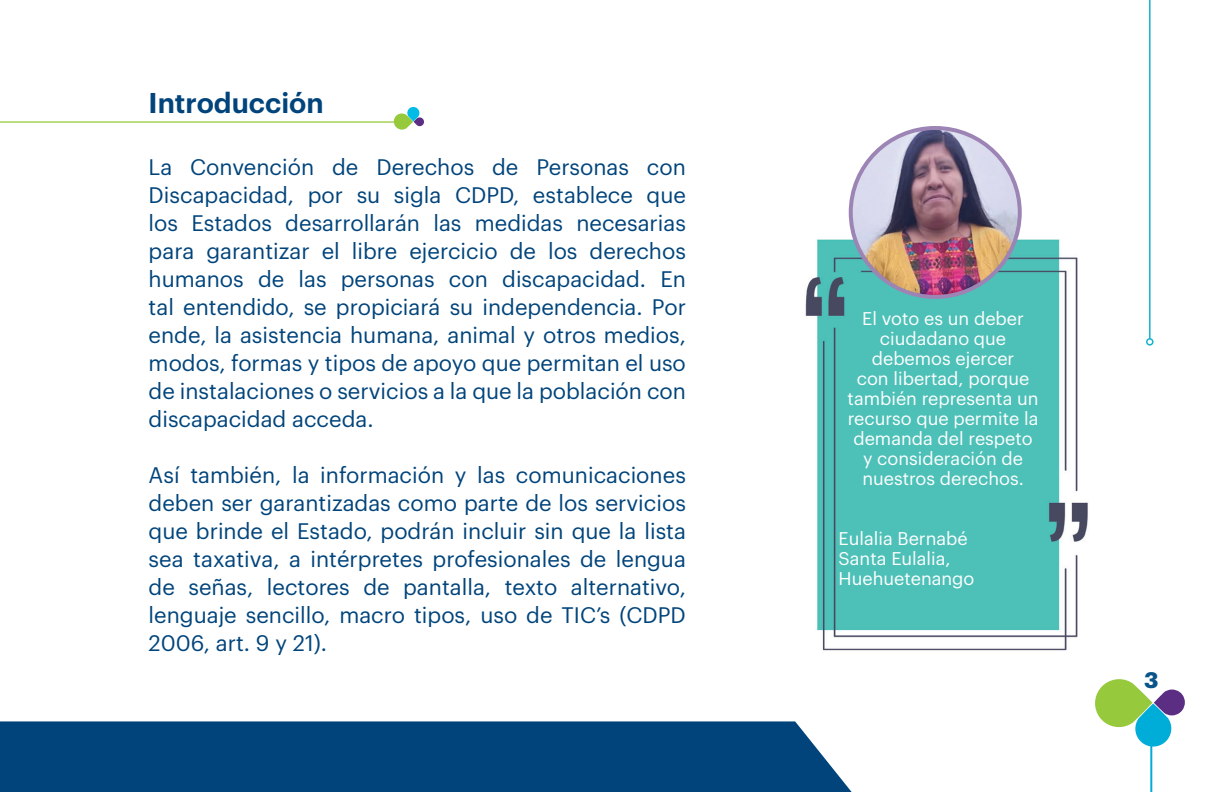
<style>
.page{position:relative;width:1225px;height:792px;background:#fff}
.page>*{position:absolute;margin:0;border:0;box-sizing:border-box;transform-origin:0 0}
.t1{font:600 28px "Graphik";color:#00447b}
.t2{font:22px/28px "Graphik";color:#00447b;text-align:justify}
.t3{font:700 22px "Graphik";color:#0a548a}
.t4{font:18px/20px "Graphik";color:#fff;text-align:center}
</style>
<div class="page">
<hr style="left:1150px;top:709px;width:2px;height:83px;background:#00add8">
<svg style="left:1095px;top:679px;width:89px;height:68px"></svg>
<div style="left:0;top:721px;width:852px;height:71px;background:#00447b"></div>
<hr style="left:1149px;top:0;width:1px;height:339px;background:#14b2d1">
<div style="left:1146px;top:338px;width:7px;height:8px;border:2px solid #14b2d1;border-radius:50%"></div>
<img style="left:805px;top:227px;width:283px;height:424px">
<hr style="left:0;top:121px;width:403px;height:2px;background:#96c93c">
<svg style="left:394px;top:107px;width:30px;height:23px"></svg>
<img style="left:850px;top:128px;width:169px;height:169px;border-radius:84px">
<div style="left:848px;top:126px;width:173px;height:173px;border:4px solid #9c84b4;border-radius:50%"></div>
<p class="t1" style="left:149px;top:81px;width:176px">Introducción</p>
<p class="t2" style="left:149px;top:151px;width:539px">La Convención de Derechos de Personas con Discapacidad, por su sigla CDPD, establece que los Estados desarrollarán las medidas necesarias para garantizar el libre ejercicio de los derechos humanos de las personas con discapacidad. En tal entendido, se propiciará su independencia. Por ende, la asistencia humana, animal y otros medios, modos, formas y tipos de apoyo que permitan el uso de instalaciones o servicios a la que la población con discapacidad acceda.</p>
<p class="t2" style="left:149px;top:459px;width:539px">Así también, la información y las comunicaciones deben ser garantizadas como parte de los servicios que brinde el Estado, podrán incluir sin que la lista sea taxativa, a intérpretes profesionales de lengua de señas, lectores de pantalla, texto alternativo, lenguaje sencillo, macro tipos, uso de TIC’s (CDPD 2006, art. 9 y 21).</p>
<p class="t4" style="left:847px;top:307px;width:193px">El voto es un deber ciudadano que debemos ejercer<br>con libertad, porque también representa un recurso que permite la demanda del respeto y consideración de nuestros derechos.</p>
<p class="t4" style="left:838px;top:527px;width:137px;text-align:left">Eulalia Bernabé<br>Santa Eulalia,<br>Huehuetenango</p>
<p class="t3" style="left:1144px;top:663px;width:16px">3</p>
</div>
